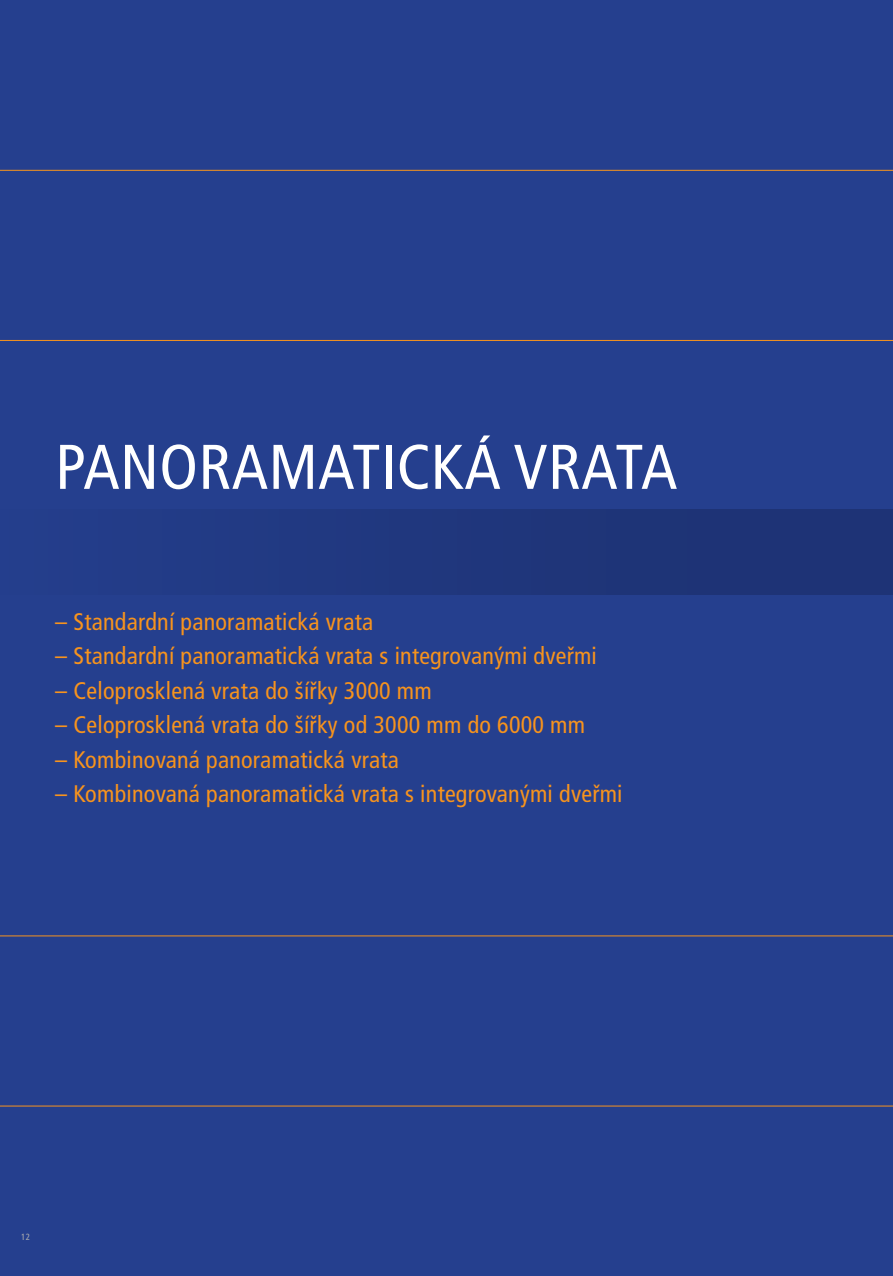
<style>
.page{position:relative;width:893px;height:1276px;background:#253f8e}
.page>*{position:absolute;margin:0;border:0;box-sizing:border-box;transform-origin:0 0}
.t1{font:condensed 63px "Frutiger CE";letter-spacing:.01em;color:#fff}
.t2{font:condensed 24px "Frutiger CE";letter-spacing:.01em;color:#f7931d}
.t3{font:condensed 9px "Frutiger CE";color:#a8a9ad}
</style>
<div class="page">
<hr style="left:0;top:170px;width:893px;height:1px;background:#f7931d">
<hr style="left:0;top:340px;width:893px;height:1px;background:#f7931d">
<hr style="left:0;top:935px;width:893px;height:1px;background:#f7931d">
<hr style="left:0;top:1105px;width:893px;height:1px;background:#f7931d">
<div style="left:0;top:509px;width:893px;height:86px;background:linear-gradient(to right,#243d8b,#1d3172)"></div>
<h1 class="t1" style="left:55px;top:431px;width:623px">PANORAMATICKÁ VRATA</h1>
<p class="t2" style="left:55px;top:608px;width:320px">– Standardní panoramatická vrata</p>
<p class="t2" style="left:55px;top:642px;width:543px">– Standardní panoramatická vrata s integrovanými dveřmi</p>
<p class="t2" style="left:55px;top:677px;width:378px">– Celoprosklená vrata do šířky 3000 mm</p>
<p class="t2" style="left:55px;top:711px;width:531px">– Celoprosklená vrata do šířky od 3000 mm do 6000 mm</p>
<p class="t2" style="left:55px;top:745px;width:345px">– Kombinovaná panoramatická vrata</p>
<p class="t2" style="left:55px;top:780px;width:569px">– Kombinovaná panoramatická vrata s integrovanými dveřmi</p>
<p class="t3" style="left:21px;top:1232px;width:10px">12</p>
</div>
